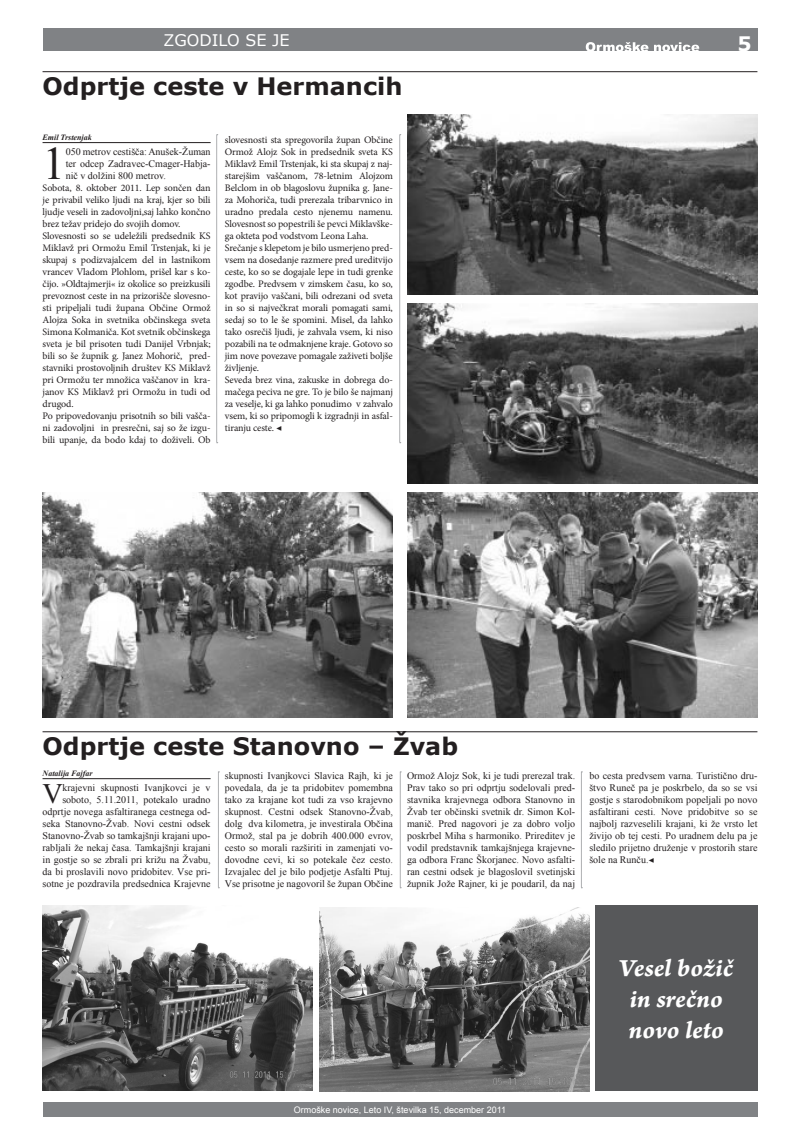
<style>
.page{position:relative;width:800px;height:1134px;background:#fff}
.page>*{position:absolute;margin:0;border:0;box-sizing:border-box;transform-origin:0 0}
.t1{font:46.2px "Times New Roman";color:#231f20}
.t2{font:28.1px "Times New Roman";color:#231f20}
.t3{font:26px/31.2px "Arno Pro Bold Italic Caption";letter-spacing:-.005em;color:#fff;text-align:center}
.t4{font:700 24px "Verdana";color:#231f20}
.t5{font:700 20px "Verdana";color:#fff}
.t6{font:16px "Verdana";color:#fff}
.t7{font:10px/12px "Minion Pro";letter-spacing:-.01em;color:#231f20}
.t8{font:10px/12px "Times New Roman";color:#231f20;text-align:justify}
.t9{font:9px "Arial";color:#fff}
.t10{font:italic 700 8px "Times New Roman";color:#231f20}
.s1{font-family:"Minion Pro"}
</style>
<div class="page">
<div style="left:43px;top:1103px;width:714px;height:14px;background:#808285"></div>
<div style="left:43px;top:28px;width:714px;height:23px;background:#808285"></div>
<svg style="left:585px;top:42px;width:114px;height:9px"></svg>
<hr style="left:43px;top:71px;width:714px;height:1px;background:#231f20">
<hr style="left:43px;top:142px;width:167px;height:1px;background:#231f20">
<img style="left:407px;top:493px;width:350px;height:225px">
<hr style="left:43px;top:731px;width:714px;height:1px;background:#231f20">
<svg style="left:216px;top:135px;width:2px;height:308px"></svg>
<hr style="left:43px;top:778px;width:167px;height:1px;background:#231f20">
<img style="left:320px;top:907px;width:269px;height:184px">
<img style="left:43px;top:906px;width:269px;height:184px">
<img style="left:407px;top:304px;width:350px;height:180px">
<img style="left:407px;top:115px;width:350px;height:180px">
<img style="left:43px;top:493px;width:350px;height:225px">
<svg style="left:399px;top:135px;width:1px;height:308px"></svg>
<svg style="left:218px;top:772px;width:1px;height:116px"></svg>
<svg style="left:400px;top:772px;width:1px;height:116px"></svg>
<svg style="left:581px;top:772px;width:1px;height:116px"></svg>
<div style="left:595px;top:906px;width:162px;height:185px;background:#57585a"></div>
<h3 class="t6" style="left:163px;top:30px;width:127px">ZGODILO SE JE</h3>
<h3 class="t5" style="left:737px;top:31px;width:16px">5</h3>
<h3 class="t4" style="left:43px;top:71px;width:361px">Odprtje ceste v Hermancih</h3>
<p class="t10" style="left:43px;top:132px;width:51px">Emil Trstenjak</p>
<h1 class="t1" style="left:43px;top:132px;width:25px">1</h1>
<p class="t8" style="left:66px;top:145px;width:146px">050 metrov cestišča: Anušek-Žuman ter odcep Zadravec-Cmager-Habja&shy;nič v dolžini 800 metrov.</p>
<p class="t7" style="left:43px;top:182px;width:169px">Sobota, 8. oktober 2011. Lep sončen dan je privabil veliko ljudi na kraj, kjer so bili ljudje veseli in zadovoljni,saj lahko končno brez težav pridejo do svojih domov.<br>Slovesnosti so se udeležili predsednik KS Miklavž pri Ormožu Emil Trstenjak, ki je skupaj s podizvajalcem del in lastnikom vrancev Vladom Plohlom, prišel kar s ko&shy;čijo. »Oldtajmerji« iz okolice so preizkusili prevoznost ceste in na prizorišče slovesno&shy;sti pripeljali tudi župana Občine Ormož Alojza Soka in svetnika občinskega sveta Simona Kolmaniča. Kot svetnik občinskega sveta je bil prisoten tudi Danijel Vrbnjak; bili so še župnik g. Janez Mohorič, pred&shy;stavniki prostovoljnih društev KS Miklavž pri Ormožu ter množica vaščanov in kra&shy;janov KS Miklavž pri Ormožu in tudi od drugod.<br>Po pripovedovanju prisotnih so bili vašča&shy;ni zadovoljni in presrečni, saj so že izgu&shy;bili upanje, da bodo kdaj to doživeli. Ob</p>
<p class="t7" style="left:225px;top:134px;width:169px">slovesnosti sta spregovorila župan Občine Ormož Alojz Sok in predsednik sveta KS Miklavž Emil Trstenjak, ki sta skupaj z naj&shy;starejšim vaščanom, 78-letnim Alojzom Belclom in ob blagoslovu župnika g. Jane&shy;za Mohoriča, tudi prerezala tribarvnico in uradno predala cesto njenemu namenu.<br>Slovesnost so popestrili še pevci Miklavške&shy;ga okteta pod vodstvom Leona Laha.<br>Srečanje s klepetom je bilo usmerjeno pred&shy;vsem na dosedanje razmere pred ureditvijo ceste, ko so se dogajale lepe in tudi grenke zgodbe. Predvsem v zimskem času, ko so, kot pravijo vaščani, bili odrezani od sveta in so si največkrat morali pomagati sami, sedaj so to le še spomini. Misel, da lahko tako osrečiš ljudi, je zahvala vsem, ki niso pozabili na te odmaknjene kraje. Gotovo so jim nove povezave pomagale zaživeti boljše življenje.<br>Seveda brez vina, zakuske in dobrega do&shy;mačega peciva ne gre. To je bilo še najmanj za veselje, ki ga lahko ponudimo v zahvalo vsem, ki so pripomogli k izgradnji in asfal&shy;tiranju ceste. ◀</p>
<h3 class="t4" style="left:43px;top:731px;width:417px">Odprtje ceste Stanovno – Žvab</h3>
<p class="t10" style="left:43px;top:768px;width:52px">Natalija Fajfar</p>
<h2 class="t2" style="left:43px;top:775px;width:22px">V</h2>
<p class="t8" style="left:225px;top:769px;width:169px">skupnosti Ivanjkovci Slavica Rajh, ki je povedala, da je ta pridobitev pomembna tako za krajane kot tudi za vso krajevno skupnost. Cestni odsek Stanovno-Žvab, dolg dva kilometra, je investirala Občina Ormož, stal pa je dobrih 400.000 evrov, cesto so morali razširiti in zamenjati vo&shy;dovodne cevi, ki so potekale čez cesto.<br>Izvajalec del je bilo podjetje Asfalti Ptuj.<br>Vse prisotne je nagovoril še župan Občine</p>
<p class="t8" style="left:407px;top:769px;width:169px">Ormož Alojz Sok, ki je tudi prerezal trak.<br>Prav tako so pri odprtju sodelovali pred&shy;stavnika krajevnega odbora Stanovno in Žvab ter občinski svetnik dr. Simon Kol&shy;manič. Pred nagovori je za dobro voljo poskrbel Miha s harmoniko. Prireditev je vodil predstavnik tamkajšnjega krajevne&shy;ga odbora Franc Škorjanec. Novo asfalti&shy;ran cestni odsek je blagoslovil svetinjski župnik Jože Rajner, ki je poudaril, da naj</p>
<p class="t8" style="left:589px;top:769px;width:169px">bo cesta predvsem varna. Turistično dru&shy;štvo Runeč pa je poskrbelo, da so se vsi gostje s starodobnikom popeljali po novo asfaltirani cesti. Nove pridobitve so se najbolj razveselili krajani, ki že vrsto let živijo ob tej cesti. Po uradnem delu pa je sledilo prijetno druženje v prostorih stare šole na Runču.<span class="s1">◀</span></p>
<p class="t8" style="left:43px;top:781px;width:169px;text-align:right">krajevni skupnosti Ivanjkovci je v soboto, 5.11.2011, potekalo uradno odprtje novega asfaltiranega cestnega od&shy;seka Stanovno-Žvab. Novi cestni odsek Stanovno-Žvab so tamkajšnji krajani upo&shy;rabljali že nekaj časa. Tamkajšnji krajani in gostje so se zbrali pri križu na Žvabu, da bi proslavili novo pridobitev. Vse pri&shy;sotne je pozdravila predsednica Krajevne</p>
<p class="t9" style="left:294px;top:1104px;width:214px">Ormoške novice, Leto IV, številka 15, december 2011</p>
<h3 class="t3" style="left:619px;top:953px;width:115px">Vesel božič in srečno novo leto</h3>
</div>
